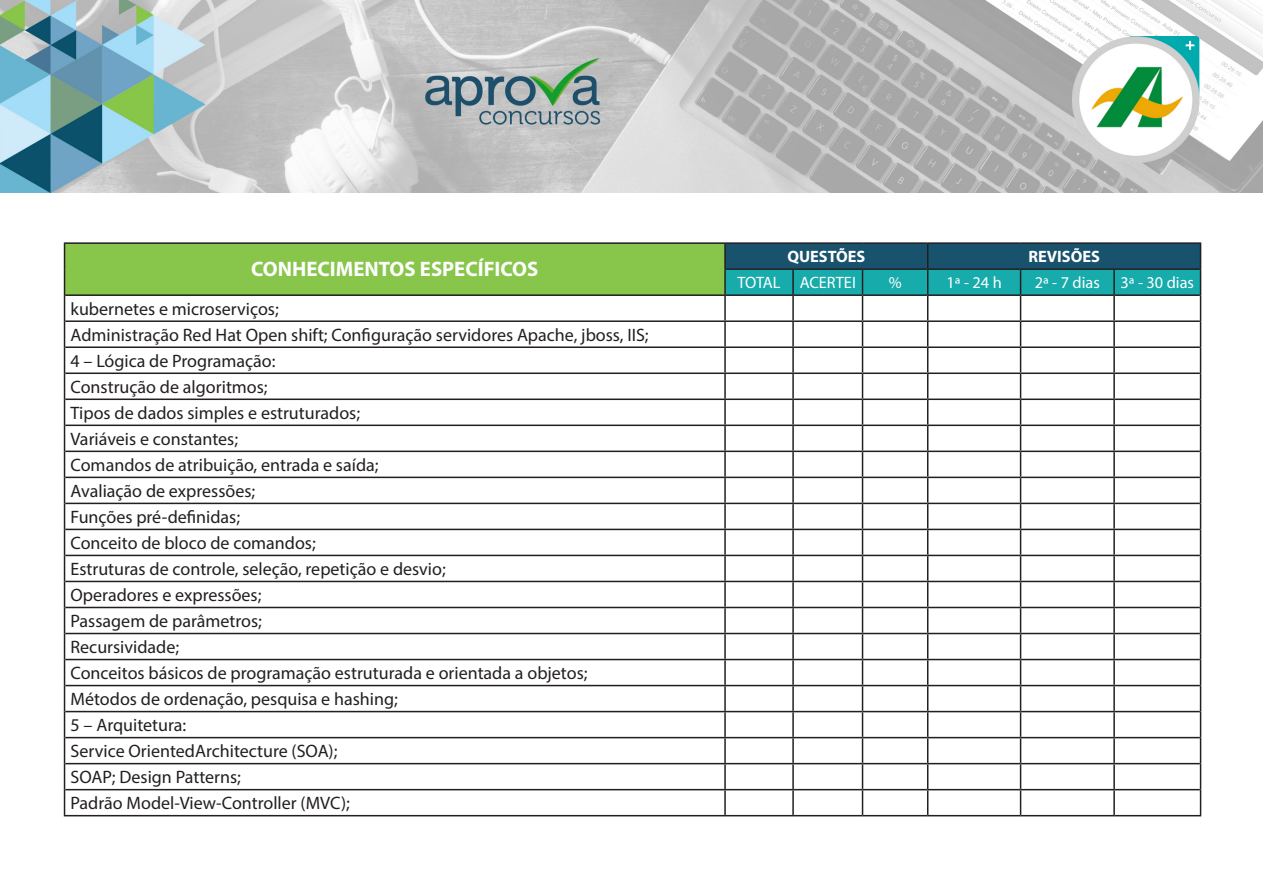
<style>
.page{position:relative;width:1263px;height:893px;background:#fff}
.page>*{position:absolute;margin:0;border:0;box-sizing:border-box;transform-origin:0 0}
.t1{font:700 21px "Myriad Pro";color:#fff}
.t2{font:18px "Myriad Pro";color:#231f20}
.t3{font:16.5px "Myriad Pro";color:#fff}
.t4{font:700 16.5px "Myriad Pro";color:#fff}
</style>
<div class="page">
<img style="left:0;top:0;width:1263px;height:817px">
<div style="left:65px;top:243px;width:660px;height:52px;background:#88c64b"></div>
<hr style="left:64px;top:242px;width:661px;height:2px;background:#231f20">
<hr style="left:725px;top:242px;width:68px;height:2px;background:#231f20">
<hr style="left:793px;top:242px;width:69px;height:2px;background:#231f20">
<hr style="left:862px;top:242px;width:66px;height:2px;background:#231f20">
<hr style="left:928px;top:242px;width:92px;height:2px;background:#231f20">
<hr style="left:1020px;top:242px;width:94px;height:2px;background:#231f20">
<hr style="left:1114px;top:242px;width:87px;height:2px;background:#231f20">
<hr style="left:65px;top:294px;width:660px;height:2px;background:#231f20">
<hr style="left:65px;top:320px;width:660px;height:2px;background:#231f20">
<hr style="left:65px;top:346px;width:660px;height:2px;background:#231f20">
<hr style="left:65px;top:372px;width:660px;height:2px;background:#231f20">
<hr style="left:65px;top:398px;width:660px;height:2px;background:#231f20">
<hr style="left:65px;top:425px;width:660px;height:1px;background:#231f20">
<hr style="left:65px;top:451px;width:660px;height:1px;background:#231f20">
<hr style="left:65px;top:477px;width:660px;height:1px;background:#231f20">
<hr style="left:65px;top:503px;width:660px;height:1px;background:#231f20">
<hr style="left:65px;top:529px;width:660px;height:1px;background:#231f20">
<hr style="left:65px;top:555px;width:660px;height:1px;background:#231f20">
<hr style="left:65px;top:581px;width:660px;height:1px;background:#231f20">
<hr style="left:65px;top:607px;width:660px;height:1px;background:#231f20">
<hr style="left:65px;top:633px;width:660px;height:1px;background:#231f20">
<hr style="left:65px;top:659px;width:660px;height:1px;background:#231f20">
<hr style="left:65px;top:685px;width:660px;height:1px;background:#231f20">
<hr style="left:65px;top:711px;width:660px;height:1px;background:#231f20">
<hr style="left:65px;top:737px;width:660px;height:1px;background:#231f20">
<hr style="left:65px;top:763px;width:660px;height:1px;background:#231f20">
<hr style="left:65px;top:789px;width:660px;height:1px;background:#231f20">
<hr style="left:64px;top:815px;width:661px;height:1px;background:#231f20">
<hr style="left:725px;top:815px;width:68px;height:1px;background:#231f20">
<hr style="left:793px;top:815px;width:69px;height:1px;background:#231f20">
<hr style="left:862px;top:815px;width:66px;height:1px;background:#231f20">
<hr style="left:928px;top:815px;width:92px;height:1px;background:#231f20">
<hr style="left:1020px;top:815px;width:94px;height:1px;background:#231f20">
<hr style="left:1114px;top:815px;width:87px;height:1px;background:#231f20">
<hr style="left:724px;top:244px;width:2px;height:25px;background:#231f20">
<hr style="left:724px;top:269px;width:2px;height:25px;background:#231f20">
<hr style="left:724px;top:296px;width:2px;height:24px;background:#231f20">
<hr style="left:724px;top:322px;width:2px;height:24px;background:#231f20">
<hr style="left:724px;top:348px;width:2px;height:24px;background:#231f20">
<hr style="left:724px;top:374px;width:2px;height:24px;background:#231f20">
<hr style="left:724px;top:400px;width:2px;height:25px;background:#231f20">
<hr style="left:724px;top:426px;width:2px;height:25px;background:#231f20">
<hr style="left:724px;top:452px;width:2px;height:25px;background:#231f20">
<hr style="left:724px;top:478px;width:2px;height:25px;background:#231f20">
<hr style="left:724px;top:504px;width:2px;height:25px;background:#231f20">
<hr style="left:724px;top:530px;width:2px;height:25px;background:#231f20">
<hr style="left:724px;top:556px;width:2px;height:25px;background:#231f20">
<hr style="left:724px;top:582px;width:2px;height:25px;background:#231f20">
<hr style="left:724px;top:608px;width:2px;height:25px;background:#231f20">
<hr style="left:724px;top:634px;width:2px;height:25px;background:#231f20">
<hr style="left:724px;top:660px;width:2px;height:25px;background:#231f20">
<hr style="left:724px;top:686px;width:2px;height:25px;background:#231f20">
<hr style="left:724px;top:712px;width:2px;height:25px;background:#231f20">
<hr style="left:724px;top:738px;width:2px;height:25px;background:#231f20">
<hr style="left:724px;top:764px;width:2px;height:25px;background:#231f20">
<svg style="left:64px;top:244px;width:1px;height:571px"></svg>
<hr style="left:724px;top:790px;width:2px;height:25px;background:#231f20">
<svg style="left:725px;top:243px;width:476px;height:572px"></svg>
<img style="left:1073px;top:36px;width:126px;height:127px">
<p class="t1" style="left:251px;top:255px;width:289px">CONHECIMENTOS ESPECÍFICOS</p>
<p class="t2" style="left:71px;top:298px;width:210px">kubernetes e microserviços;</p>
<p class="t2" style="left:71px;top:324px;width:579px">Administração Red Hat Open shift; Configuração servidores Apache, jboss, IIS;</p>
<p class="t2" style="left:71px;top:350px;width:207px">4 – Lógica de Programação:</p>
<p class="t2" style="left:71px;top:376px;width:199px">Construção de algoritmos;</p>
<p class="t2" style="left:71px;top:402px;width:291px">Tipos de dados simples e estruturados;</p>
<p class="t2" style="left:71px;top:428px;width:169px">Variáveis e constantes;</p>
<p class="t2" style="left:71px;top:454px;width:309px">Comandos de atribuição, entrada e saída;</p>
<p class="t2" style="left:71px;top:480px;width:186px">Avaliação de expressões;</p>
<p class="t2" style="left:71px;top:506px;width:171px">Funções pré-definidas;</p>
<p class="t2" style="left:71px;top:532px;width:247px">Conceito de bloco de comandos;</p>
<p class="t2" style="left:71px;top:558px;width:377px">Estruturas de controle, seleção, repetição e desvio;</p>
<p class="t2" style="left:71px;top:584px;width:192px">Operadores e expressões;</p>
<p class="t2" style="left:71px;top:610px;width:193px">Passagem de parâmetros;</p>
<p class="t2" style="left:71px;top:636px;width:110px">Recursividade;</p>
<p class="t2" style="left:71px;top:662px;width:518px">Conceitos básicos de programação estruturada e orientada a objetos;</p>
<p class="t2" style="left:71px;top:688px;width:329px">Métodos de ordenação, pesquisa e hashing;</p>
<p class="t2" style="left:71px;top:714px;width:117px">5 – Arquitetura:</p>
<p class="t2" style="left:71px;top:740px;width:268px">Service OrientedArchitecture (SOA);</p>
<p class="t2" style="left:71px;top:766px;width:172px">SOAP; Design Patterns;</p>
<p class="t2" style="left:71px;top:792px;width:281px">Padrão Model-View-Controller (MVC);</p>
<p class="t4" style="left:787px;top:245px;width:80px">QUESTÕES</p>
<p class="t4" style="left:1028px;top:245px;width:73px">REVISÕES</p>
<p class="t3" style="left:737px;top:272px;width:45px">TOTAL</p>
<p class="t3" style="left:800px;top:272px;width:58px">ACERTEI</p>
<p class="t3" style="left:889px;top:272px;width:14px">%</p>
<p class="t3" style="left:946px;top:272px;width:57px">1ª - 24 h</p>
<p class="t3" style="left:1035px;top:272px;width:67px">2ª - 7 dias</p>
<p class="t3" style="left:1120px;top:272px;width:75px">3ª - 30 dias</p>
</div>
